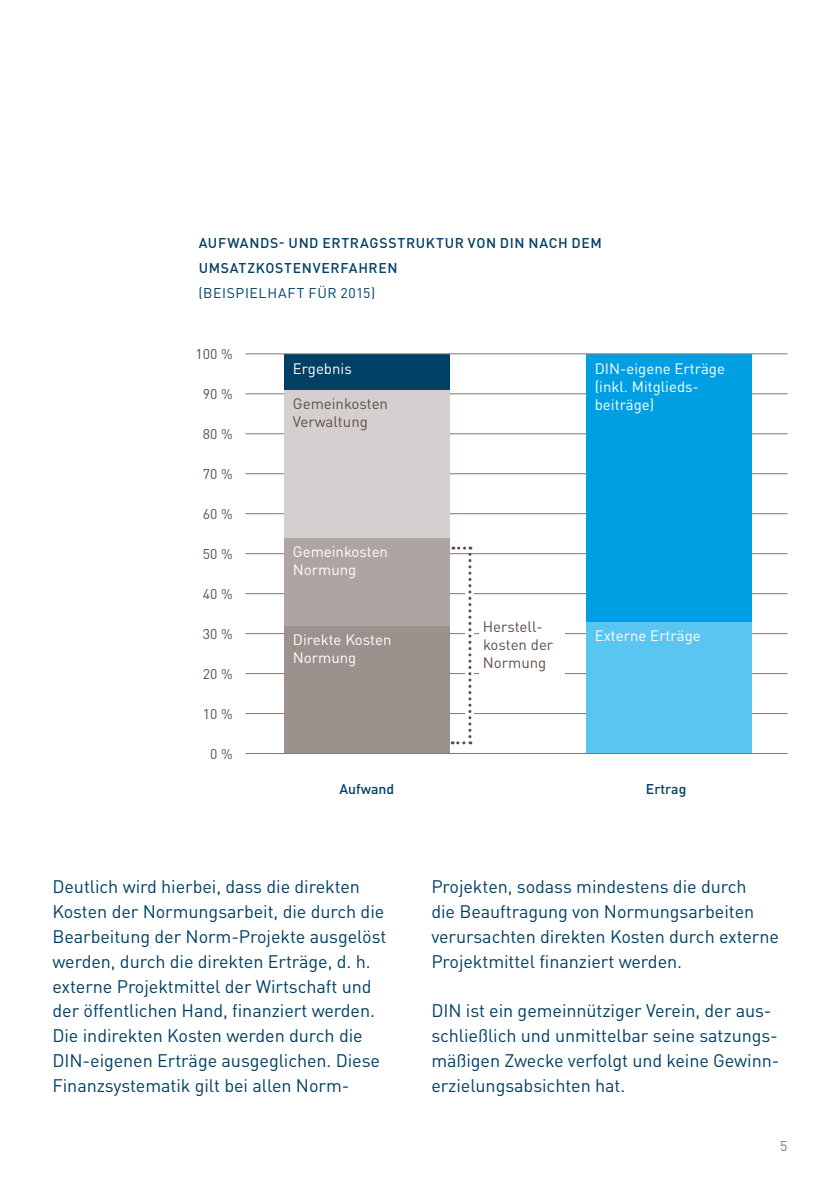
<style>
.page{position:relative;width:840px;height:1191px;background:#fff}
.page>*{position:absolute;margin:0;border:0;box-sizing:border-box;transform-origin:0 0}
.t1{font:19.4px "Myriad Pro";color:#000;scale:1.11 1}
.t2{font:18px/24.8px "DINOT";letter-spacing:-.005em;color:#004065}
.t3{font:15px/18px "DINOT";color:#fff}
.t4{font:15px/18px "DINOT";color:#5d4f48}
.t5{font:500 14px/24.8px "DINOT";letter-spacing:.04em;color:#004065}
.t6{font:14px "DINOT";color:#5d4f48}
.t7{font:14px "DINOT";letter-spacing:.045em;color:#004065}
.t8{font:500 14px "DINOT";color:#004065}
.t9{font:14px "DINOT";color:#7f7874}
</style>
<div class="page">
<hr style="left:245px;top:633px;width:542px;height:1px;background:#7f7874">
<hr style="left:245px;top:513px;width:542px;height:1px;background:#7f7874">
<hr style="left:245px;top:713px;width:542px;height:1px;background:#7f7874">
<hr style="left:245px;top:593px;width:542px;height:1px;background:#7f7874">
<hr style="left:245px;top:473px;width:542px;height:1px;background:#7f7874">
<hr style="left:245px;top:673px;width:542px;height:1px;background:#7f7874">
<hr style="left:245px;top:553px;width:542px;height:1px;background:#7f7874">
<hr style="left:245px;top:433px;width:542px;height:1px;background:#7f7874">
<hr style="left:245px;top:393px;width:542px;height:1px;background:#7f7874">
<div style="left:585px;top:621px;width:165px;height:132px;background:#5bc5f2"></div>
<div style="left:585px;top:353px;width:165px;height:268px;background:#009fe3"></div>
<div style="left:284px;top:625px;width:165px;height:128px;background:#9b928e"></div>
<div style="left:284px;top:537px;width:165px;height:88px;background:#aea5a2"></div>
<div style="left:284px;top:389px;width:165px;height:148px;background:#d5d0cf"></div>
<div style="left:284px;top:353px;width:165px;height:36px;background:#004065"></div>
<svg style="left:471px;top:591px;width:2px;height:147px"></svg>
<div style="left:479px;top:598px;width:86px;height:86px;background:#fff"></div>
<svg style="left:452px;top:546px;width:19px;height:198px"></svg>
<hr style="left:245px;top:753px;width:542px;height:1px;background:#7f7874">
<hr style="left:245px;top:353px;width:542px;height:1px;background:#7f7874">
<p class="t5" style="left:198px;top:230px;width:404px">AUFWANDS- UND ERTRAGSSTRUKTUR VON DIN NACH DEM<br>UMSATZKOSTENVERFAHREN</p>
<p class="t7" style="left:198px;top:284px;width:178px">(BEISPIELHAFT FÜR 2015)</p>
<p class="t1" style="left:212px;top:342px;width:31px">100</p>
<p class="t6" style="left:195px;top:345px;width:39px">100 %</p>
<p class="t6" style="left:203px;top:385px;width:31px">90 %</p>
<p class="t6" style="left:203px;top:425px;width:31px">80 %</p>
<p class="t6" style="left:203px;top:465px;width:31px">70 %</p>
<p class="t6" style="left:203px;top:505px;width:31px">60 %</p>
<p class="t6" style="left:203px;top:545px;width:31px">50 %</p>
<p class="t6" style="left:203px;top:585px;width:31px">40 %</p>
<p class="t6" style="left:203px;top:625px;width:31px">30 %</p>
<p class="t6" style="left:203px;top:665px;width:31px">20 %</p>
<p class="t6" style="left:203px;top:705px;width:31px">10 %</p>
<p class="t6" style="left:210px;top:745px;width:24px">0 %</p>
<p class="t1" style="left:223px;top:422px;width:21px">80</p>
<p class="t1" style="left:223px;top:502px;width:21px">60</p>
<p class="t1" style="left:223px;top:582px;width:21px">40</p>
<p class="t1" style="left:223px;top:662px;width:21px">20</p>
<p class="t3" style="left:293px;top:359px;width:60px">Ergebnis</p>
<p class="t4" style="left:293px;top:394px;width:97px">Gemeinkosten<br>Verwaltung</p>
<p class="t3" style="left:293px;top:542px;width:97px">Gemeinkosten<br>Normung</p>
<p class="t3" style="left:293px;top:630px;width:100px">Direkte Kosten<br>Normung</p>
<p class="t3" style="left:594px;top:359px;width:132px">DIN-eigene Erträge (inkl. Mitglieds&shy;beiträge)</p>
<p class="t4" style="left:482px;top:617px;width:72px">Herstell&shy;kosten der<br>Normung</p>
<p class="t3" style="left:594px;top:626px;width:107px">Externe Erträge</p>
<p class="t8" style="left:339px;top:780px;width:56px">Aufwand</p>
<p class="t5" style="left:645px;top:776px;width:42px">Ertrag</p>
<p class="t2" style="left:52px;top:874px;width:335px">Deutlich wird hierbei, dass die direkten Kosten der Normungsarbeit, die durch die Bearbeitung der Norm-Projekte ausgelöst werden, durch die direkten Erträge, d. h. externe Projektmittel der Wirtschaft und der öffentlichen Hand, finanziert werden.<br>Die indirekten Kosten werden durch die DIN-eigenen Erträge ausgeglichen. Diese Finanzsystematik gilt bei allen Norm-</p>
<p class="t2" style="left:431px;top:874px;width:349px">Projekten, sodass mindestens die durch<br>die Beauftragung von Normungsarbeiten verursachten direkten Kosten durch externe Projektmittel finanziert werden.</p>
<p class="t2" style="left:431px;top:998px;width:349px">DIN ist ein gemeinnütziger Verein, der aus&shy;schließlich und unmittelbar seine satzungs&shy;mäßigen Zwecke verfolgt und keine Gewinn&shy;erzielungsabsichten hat.</p>
<p class="t9" style="left:779px;top:1136px;width:9px">5</p>
</div>
